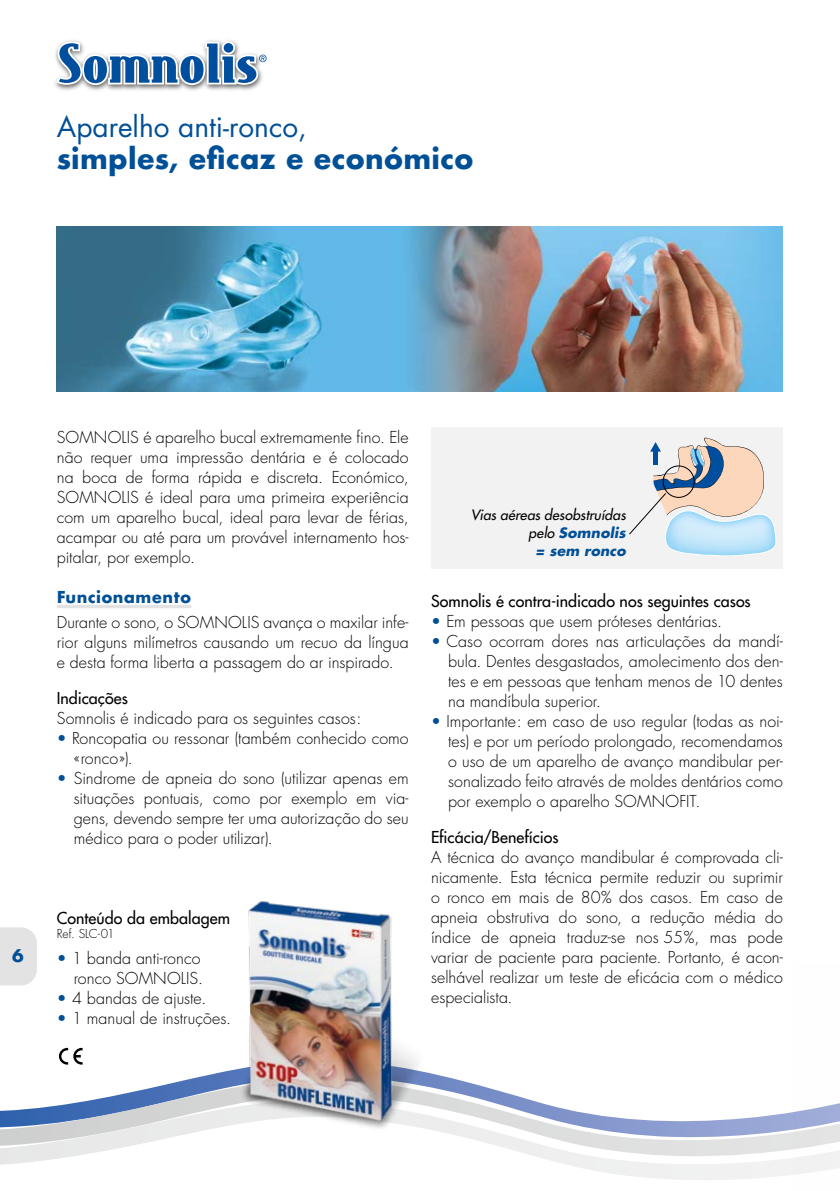
<style>
.page{position:relative;width:840px;height:1191px;background:#fff}
.page>*{position:absolute;margin:0;border:0;box-sizing:border-box;transform-origin:0 0}
.t1{font:700 28px "Futura";letter-spacing:.005em;color:#005097}
.t2{font:28px "Futura LT";color:#005097}
.t3{font:700 17px "Futura";color:#005097}
.t4{font:300 16px/20px "Futura LT";letter-spacing:.005em;color:#000;text-align:justify}
.t5{font:16px "Futura LT";letter-spacing:.005em;color:#000}
.t6{font:700 16px "Futura";letter-spacing:.025em;color:#005097}
.t7{font:italic 14px/18px "Futura LT";color:#000;text-align:right}
.t8{font:italic 700 14px "Futura LT";letter-spacing:.01em;color:#005097}
.t9{font:300 12px "Futura LT";letter-spacing:-.005em;color:#000}
.s1{color:#005097}
.s2{font-weight:700;color:#005097}
</style>
<div class="page">
<svg style="left:0;top:1095px;width:793px;height:85px"></svg>
<div style="left:431px;top:427px;width:351px;height:141px;background:#f2f2f2"></div>
<img style="left:57px;top:227px;width:725px;height:164px">
<svg style="left:629px;top:437px;width:146px;height:119px"></svg>
<svg style="left:59px;top:1047px;width:23px;height:17px"></svg>
<img style="left:149px;top:901px;width:345px;height:238px">
<hr style="left:57px;top:605px;width:134px;height:3px;background:#e3e3e3">
<div style="left:0;top:927px;width:37px;height:58px;background:#e3e3e3"></div>
<img style="left:56px;top:87px;width:200px;height:4px">
<svg style="left:55px;top:40px;width:211px;height:47px"></svg>
<img style="left:793px;top:1103px;width:46px;height:72px">
<p class="t2" style="left:57px;top:108px;width:251px">Aparelho anti-ronco,</p>
<p class="t1" style="left:57px;top:138px;width:418px">simples, eficaz e económico</p>
<p class="t3" style="left:12px;top:943px;width:13px">6</p>
<p class="t4" style="left:57px;top:428px;width:353px">SOMNOLIS é aparelho bucal extremamente fino. Ele não requer uma impressão dentária e é colocado na boca de forma rápida e discreta. Económico, SOMNOLIS é ideal para uma primeira experiência com um aparelho bucal, ideal para levar de férias, acampar ou até para um provável internamento hos&shy;pitalar, por exemplo.</p>
<p class="t6" style="left:57px;top:585px;width:136px">Funcionamento</p>
<p class="t4" style="left:57px;top:612px;width:353px">Durante o sono, o SOMNOLIS avança o maxilar infe&shy;rior alguns milímetros causando um recuo da língua e desta forma liberta a passagem do ar inspirado.</p>
<p class="t5" style="left:57px;top:687px;width:73px">Indicações</p>
<p class="t4" style="left:57px;top:708px;width:306px">Somnolis é indicado para os seguintes casos:</p>
<p class="t4" style="left:74px;top:728px;width:336px;text-indent:-17px"><span class="s1">•</span> Roncopatia ou ressonar (também conhecido como «ronco»).</p>
<p class="t4" style="left:74px;top:768px;width:336px;text-indent:-17px"><span class="s1">•</span> Sindrome de apneia do sono (utilizar apenas em situações pontuais, como por exemplo em via&shy;gens, devendo sempre ter uma autorização do seu médico para o poder utilizar).</p>
<p class="t5" style="left:57px;top:907px;width:175px">Conteúdo da embalagem</p>
<p class="t9" style="left:57px;top:926px;width:59px">Ref. SLC-01</p>
<p class="t4" style="left:57px;top:948px;width:148px;text-align:right"><span class="s1">•</span> 1 banda anti-ronco ronco SOMNOLIS.</p>
<p class="t4" style="left:57px;top:988px;width:151px"><span class="s1">•</span> 4 bandas de ajuste.</p>
<p class="t4" style="left:57px;top:1008px;width:176px"><span class="s1">•</span> 1 manual de instruções.</p>
<p class="t7" style="left:470px;top:505px;width:156px">Vias aéreas desobstruídas pelo <span class="s2">Somnolis</span></p>
<p class="t8" style="left:534px;top:541px;width:92px">= sem ronco</p>
<p class="t5" style="left:431px;top:590px;width:321px">Somnolis é contra-indicado nos seguintes casos</p>
<p class="t4" style="left:431px;top:611px;width:292px"><span class="s1">•</span> Em pessoas que usem próteses dentárias.</p>
<p class="t4" style="left:448px;top:631px;width:336px;text-indent:-17px"><span class="s1">•</span> Caso ocorram dores nas articulações da mandí&shy;bula. Dentes desgastados, amolecimento dos den&shy;tes e em pessoas que tenham menos de 10 dentes na mandíbula superior.</p>
<p class="t4" style="left:448px;top:711px;width:336px;text-indent:-17px"><span class="s1">•</span> Importante: em caso de uso regular (todas as noi&shy;tes) e por um período prolongado, recomendamos o uso de um aparelho de avanço mandibular per&shy;sonalizado feito através de moldes dentários como por exemplo o aparelho SOMNOFIT.</p>
<p class="t5" style="left:431px;top:826px;width:129px">Eficácia/Benefícios</p>
<p class="t4" style="left:431px;top:847px;width:353px">A técnica do avanço mandibular é comprovada cli&shy;nicamente. Esta técnica permite reduzir ou suprimir o ronco em mais de 80% dos casos. Em caso de apneia obstrutiva do sono, a redução média do índice de apneia traduz-se nos 55%, mas pode variar de paciente para paciente. Portanto, é acon&shy;selhável realizar um teste de eficácia com o médico especialista.</p>
</div>
